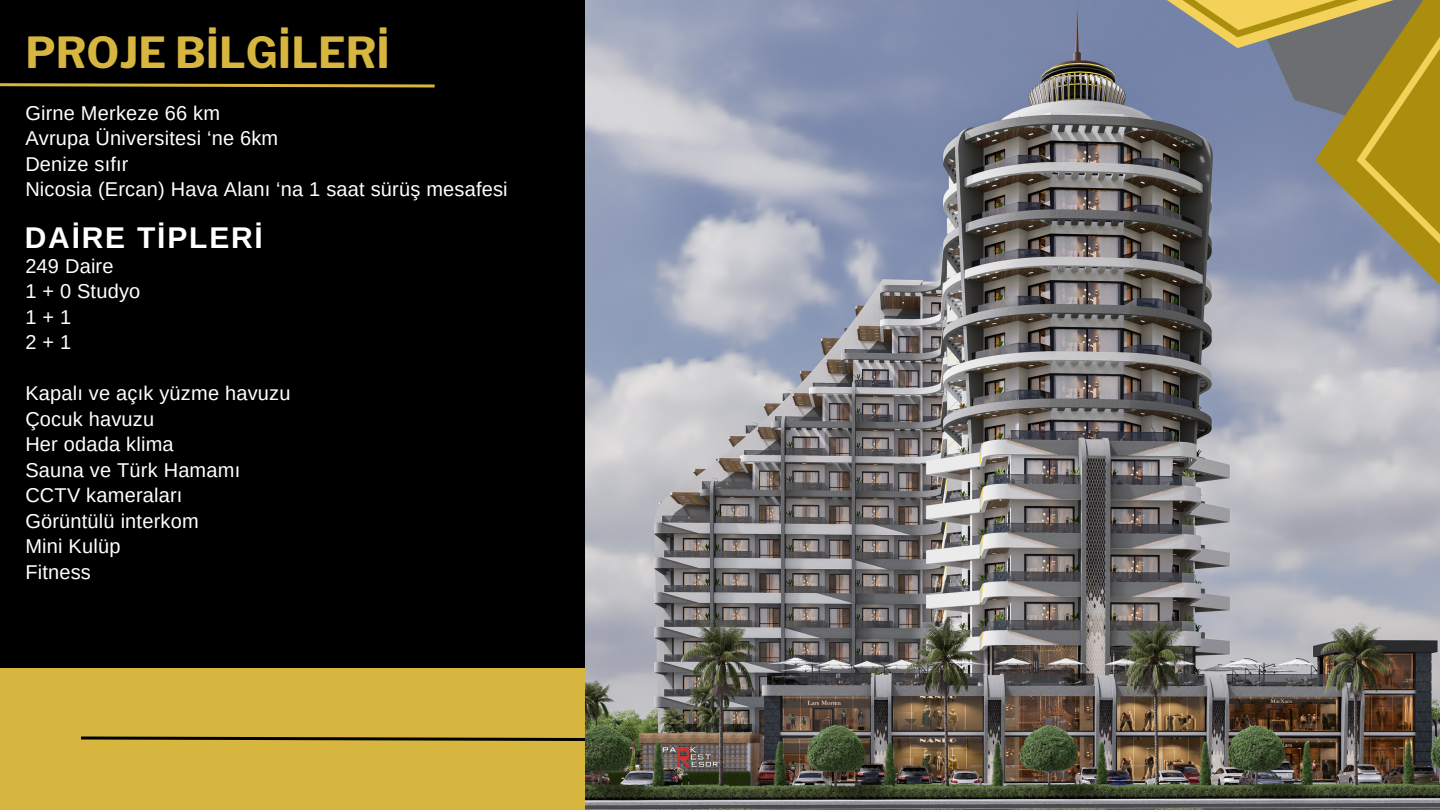
<style>
.page{position:relative;width:1440px;height:810px;background:#000}
.page>*{position:absolute;margin:0;border:0;box-sizing:border-box;transform-origin:0 0}
.t1{font:700 42.6px "Libre Franklin";color:#d6b63f}
.t2{font:700 30px "Arimo";letter-spacing:.06em;color:#fff}
.t3{font:20px "Arimo";letter-spacing:.01em;color:#fff}
</style>
<div class="page">
<div style="left:0;top:668px;width:1336px;height:142px;background:#d6b63f"></div>
<svg style="left:0;top:83px;width:435px;height:5px"></svg>
<svg style="left:81px;top:736px;width:504px;height:5px"></svg>
<img style="left:585px;top:0;width:855px;height:810px">
<svg style="left:1133px;top:0;width:307px;height:301px;background:#898673"></svg>
<p class="t1" style="left:25px;top:26px;width:366px">PROJE BİLGİLERİ</p>
<h1 class="t3" style="left:25px;top:102px;width:196px">Girne Merkeze 66 km</h1>
<p class="t3" style="left:25px;top:127px;width:254px">Avrupa Üniversitesi ‘ne 6km</p>
<p class="t3" style="left:25px;top:153px;width:105px">Denize sıfır</p>
<p class="t3" style="left:25px;top:178px;width:484px">Nicosia (Ercan) Hava Alanı ‘na 1 saat sürüş mesafesi</p>
<p class="t2" style="left:25px;top:221px;width:240px">DAİRE TİPLERİ</p>
<p class="t3" style="left:25px;top:255px;width:90px">249 Daire</p>
<p class="t3" style="left:25px;top:280px;width:117px">1 + 0 Studyo</p>
<p class="t3" style="left:25px;top:306px;width:47px">1+1</p>
<p class="t3" style="left:25px;top:331px;width:47px">2+1</p>
<p class="t3" style="left:25px;top:382px;width:267px">Kapalı ve açık yüzme havuzu</p>
<p class="t3" style="left:25px;top:408px;width:130px">Çocuk havuzu</p>
<p class="t3" style="left:25px;top:433px;width:150px">Her odada klima</p>
<p class="t3" style="left:25px;top:459px;width:216px">Sauna ve Türk Hamamı</p>
<p class="t3" style="left:25px;top:484px;width:159px">CCTV kameraları</p>
<p class="t3" style="left:25px;top:510px;width:175px">Görüntülü interkom</p>
<p class="t3" style="left:25px;top:535px;width:97px">Mini Kulüp</p>
<p class="t3" style="left:25px;top:561px;width:67px">Fitness</p>
</div>
